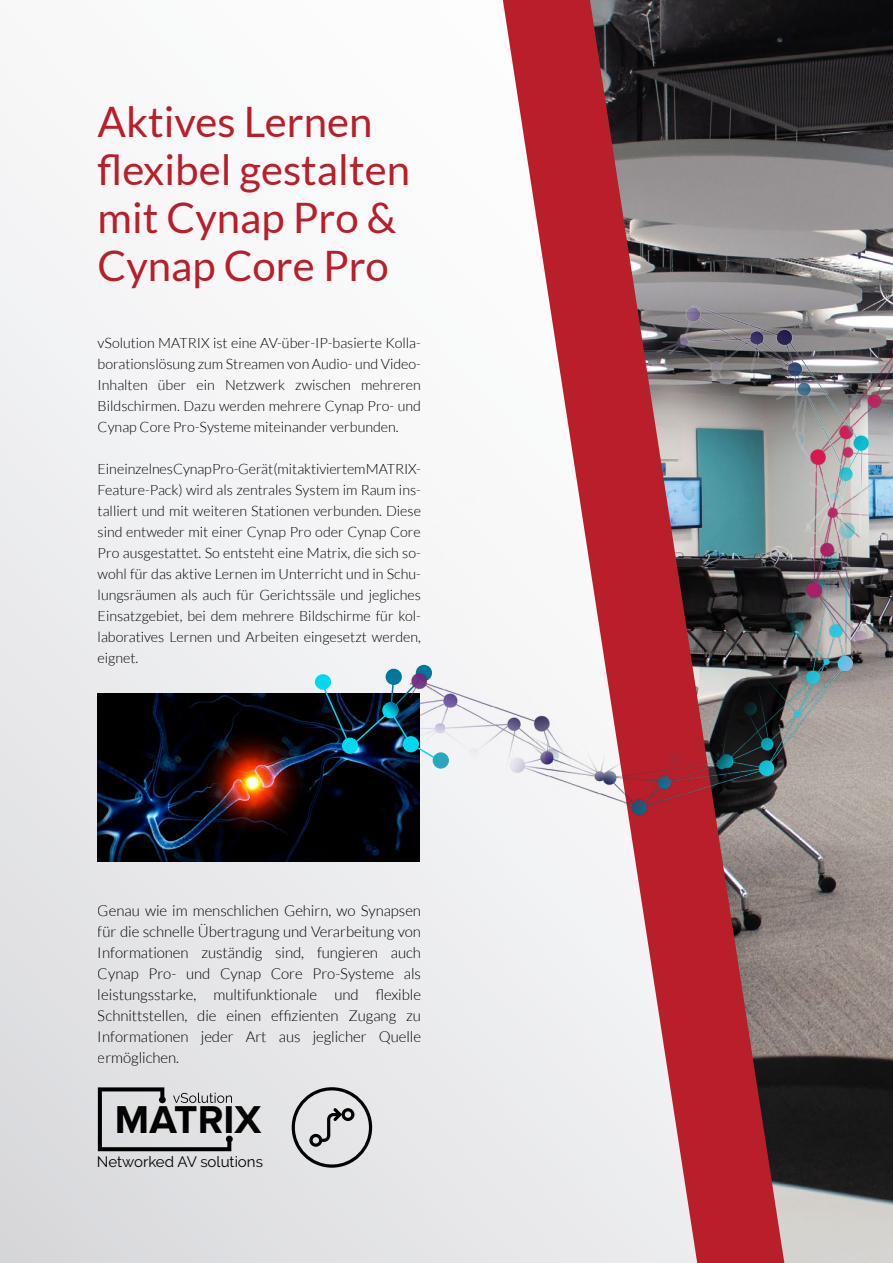
<style>
.page{position:relative;width:893px;height:1263px;background:#fff}
.page>*{position:absolute;margin:0;border:0;box-sizing:border-box;transform-origin:0 0}
.t1{font:42px/48px "Lato";color:#b91e2b}
.t2{font:700 40.2px "Proxima Nova";color:#000}
.t3{font:300 15px/21px "Lato";letter-spacing:-.005em;color:#000;text-align:justify}
.t4{font:15px "Raleway";color:#000}
.t5{font:300 14.25px/21px "Lato";color:#000;text-align:justify}
</style>
<div class="page">
<div style="left:0;top:0;width:893px;height:1263px;background:linear-gradient(to bottom,#fcfcfd,#dfdfe2)"></div>
<img style="left:784px;top:0;width:109px;height:1263px">
<img style="left:98px;top:694px;width:313px;height:168px">
<div style="left:315px;top:674px;width:16px;height:16px;background:#00d9ed;border-radius:50%"></div>
<div style="left:386px;top:669px;width:16px;height:16px;background:#00779d;border-radius:50%"></div>
<img style="left:322px;top:678px;width:89px;height:84px">
<svg style="left:503px;top:0;width:281px;height:1263px"></svg>
<img style="left:411px;top:223px;width:482px;height:689px">
<svg style="left:98px;top:1087px;width:135px;height:64px;background:#bfc0c2"></svg>
<svg style="left:292px;top:1087px;width:80px;height:81px;background:#bcbcbe"></svg>
<h1 class="t1" style="left:98px;top:97px;width:314px">Aktives Lernen flexibel gestalten mit Cynap Pro &amp;<br>Cynap Core Pro</h1>
<p class="t5" style="left:98px;top:333px;width:325px">vSolution MATRIX ist eine AV-über-IP-basierte Kolla&shy;borationslösung zum Streamen von Audio- und Video-Inhalten über ein Netzwerk zwischen mehreren Bildschirmen. Dazu werden mehrere Cynap Pro- und Cynap Core Pro-Systeme miteinander verbunden.</p>
<p class="t5" style="left:98px;top:459px;width:325px">Ein einzelnes Cynap Pro-Gerät (mit aktiviertem MATRIX-Feature-Pack) wird als zentrales System im Raum ins&shy;talliert und mit weiteren Stationen verbunden. Diese sind entweder mit einer Cynap Pro oder Cynap Core Pro ausgestattet. So entsteht eine Matrix, die sich so&shy;wohl für das aktive Lernen im Unterricht und in Schu&shy;lungsräumen als auch für Gerichtssäle und jegliches Einsatzgebiet, bei dem mehrere Bildschirme für kol&shy;laboratives Lernen und Arbeiten eingesetzt werden, eignet.</p>
<p class="t3" style="left:98px;top:900px;width:325px">Genau wie im menschlichen Gehirn, wo Synapsen für die schnelle Übertragung und Verarbeitung von Informationen zuständig sind, fungieren auch Cynap Pro- und Cynap Core Pro-Systeme als leistungsstarke, multifunktionale und flexible Schnittstellen, die einen effizienten Zugang zu Informationen jeder Art aus jeglicher Quelle ermöglichen.</p>
<h2 class="t2" style="left:115px;top:1096px;width:148px">MATRIX</h2>
<p class="t4" style="left:97px;top:1153px;width:168px">Networked AV solutions</p>
</div>
